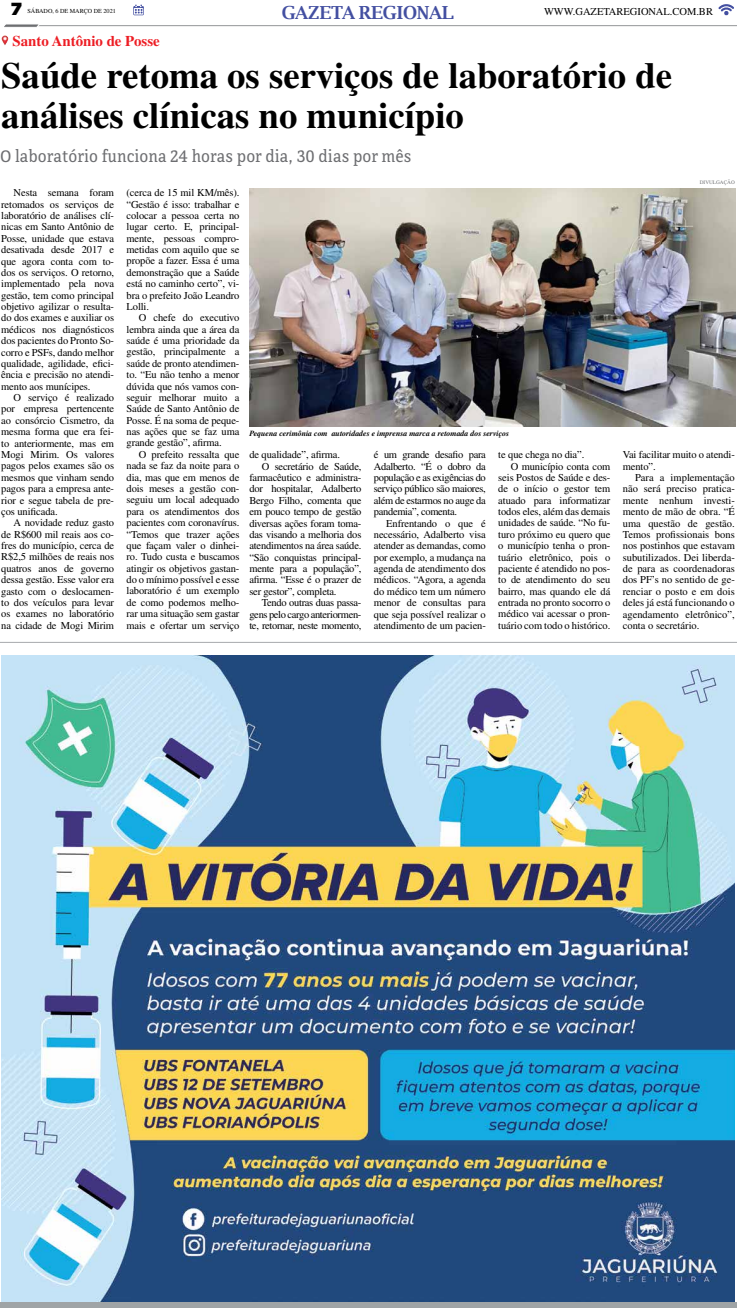
<style>
.page{position:relative;width:737px;height:1308px;background:#fff}
.page>*{position:absolute;margin:0;border:0;box-sizing:border-box;transform-origin:0 0}
.t1{font:700 36.75px/40.2px "Times";color:#000}
.t2{font:700 18.03px "Luxi Serif";letter-spacing:-.02em;color:#434fa1}
.t3{font:17.5px "Directa Serif";color:#6d6e71}
.t4{font:900 17.5px "Gotham";color:#000}
.t5{font:700 14.88px "Times";color:#ed1d24}
.t6{font:10.5px/11.4px "Times";letter-spacing:-.01em;color:#000;text-align:justify}
.t7{font:10.5px "Times";letter-spacing:-.03em;color:#000}
.t8{font:italic 700 7.88px "Times";color:#000}
.t9{font:6.12px "Times";color:#000}
.t10{font:5.25px "Times";color:#6d6e71}
</style>
<div class="page">
<hr style="left:37px;top:25px;width:700px;height:1px;background:#939598">
<svg style="left:4px;top:24px;width:37px;height:3px"></svg>
<svg style="left:718px;top:4px;width:16px;height:12px"></svg>
<svg style="left:133px;top:5px;width:11px;height:10px"></svg>
<div style="left:0;top:1302px;width:737px;height:5px;background:#9fa4a6"></div>
<img style="left:2px;top:655px;width:732px;height:645px">
<hr style="left:0;top:642px;width:737px;height:1px;background:#a7a9ac">
<img style="left:249px;top:188px;width:487px;height:238px">
<svg style="left:1px;top:35px;width:7px;height:10px"></svg>
<h3 class="t4" style="left:11px;top:-3px;width:12px">7</h3>
<p class="t9" style="left:27px;top:8px;width:90px">SÁBADO, 6 DE MARÇO DE 2021</p>
<h2 class="t2" style="left:282px;top:1px;width:173px">GAZETA REGIONAL</h2>
<p class="t6" style="left:544px;top:6px;width:170px">WWW.GAZETAREGIONAL.COM.BR</p>
<h3 class="t5" style="left:12px;top:32px;width:149px">Santo Antônio de Posse</h3>
<h1 class="t1" style="left:1px;top:54px;width:672px">Saúde retoma os serviços de laboratório de análises clínicas no município</h1>
<h3 class="t3" style="left:0;top:145px;width:413px">O laboratório funciona 24 horas por dia, 30 dias por mês</h3>
<p class="t6" style="left:1px;top:187px;width:114px;text-indent:12px">Nesta semana foram retomados os serviços de laboratório de análises clí&shy;nicas em Santo Antônio de Posse, unidade que estava desativada desde 2017 e que agora conta com to&shy;dos os serviços. O retorno, implementado pela nova gestão, tem como principal objetivo agilizar o resulta&shy;do dos exames e auxiliar os médicos nos diagnósticos dos pacientes do Pronto So&shy;corro e PSFs, dando melhor qualidade, agilidade, efici&shy;ência e precisão no atendi&shy;mento aos munícipes.</p>
<p class="t6" style="left:1px;top:392px;width:114px;text-indent:12px">O serviço é realizado por empresa pertencente ao consórcio Cismetro, da mesma forma que era fei&shy;to anteriormente, mas em Mogi Mirim. Os valores pagos pelos exames são os mesmos que vinham sendo pagos para a empresa ante&shy;rior e segue tabela de pre&shy;ços unificada.</p>
<p class="t6" style="left:1px;top:517px;width:114px;text-indent:12px">A novidade reduz gasto de R$600 mil reais aos co&shy;fres do município, cerca de R$2,5 milhões de reais nos quatros anos de governo dessa gestão. Esse valor era gasto com o deslocamen&shy;to dos veículos para levar os exames no laboratório na cidade de Mogi Mirim</p>
<p class="t6" style="left:126px;top:187px;width:114px">(cerca de 15 mil KM/mês). “Gestão é isso: trabalhar e colocar a pessoa certa no lugar certo. E, principal&shy;mente, pessoas compro&shy;metidas com aquilo que se propõe a fazer. Essa é uma demonstração que a Saúde está no caminho certo”, vi&shy;bra o prefeito João Leandro Lolli.</p>
<p class="t6" style="left:126px;top:312px;width:114px;text-indent:12px">O chefe do executivo lembra ainda que a área da saúde é uma prioridade da gestão, principalmente a saúde de pronto atendimen&shy;to. “Eu não tenho a menor dúvida que nós vamos con&shy;seguir melhorar muito a Saúde de Santo Antônio de Posse. É na soma de peque&shy;nas ações que se faz uma grande gestão”, afirma.</p>
<p class="t6" style="left:126px;top:448px;width:114px;text-indent:12px">O prefeito ressalta que nada se faz da noite para o dia, mas que em menos de dois meses a gestão con&shy;seguiu um local adequado para os atendimentos dos pacientes com coronavírus. “Temos que trazer ações que façam valer o dinhei&shy;ro. Tudo custa e buscamos atingir os objetivos gastan&shy;do o mínimo possível e esse laboratório é um exemplo de como podemos melho&shy;rar uma situação sem gastar mais e ofertar um serviço</p>
<p class="t8" style="left:249px;top:429px;width:261px">Pequena cerimônia com autoridades e imprensa marca a retomada dos serviços</p>
<p class="t6" style="left:498px;top:449px;width:88px">te que chega no dia”.</p>
<p class="t6" style="left:510px;top:460px;width:101px">O município conta com</p>
<p class="t6" style="left:498px;top:471px;width:114px">seis Postos de Saúde e des-</p>
<p class="t6" style="left:498px;top:483px;width:113px">de o início o gestor tem</p>
<p class="t6" style="left:498px;top:494px;width:114px">atuado para informatizar</p>
<p class="t6" style="left:498px;top:505px;width:113px">todos eles, além das demais</p>
<p class="t6" style="left:498px;top:517px;width:114px">unidades de saúde. “No fu-</p>
<p class="t6" style="left:498px;top:528px;width:114px">turo próximo eu quero que</p>
<p class="t6" style="left:498px;top:540px;width:114px">o município tenha o pron-</p>
<p class="t6" style="left:498px;top:551px;width:113px">tuário eletrônico, pois o</p>
<p class="t6" style="left:498px;top:562px;width:113px">paciente é atendido no pos-</p>
<p class="t6" style="left:498px;top:574px;width:114px">to de atendimento do seu</p>
<p class="t6" style="left:498px;top:585px;width:114px">bairro, mas quando ele dá</p>
<p class="t6" style="left:498px;top:596px;width:114px">entrada no pronto socorro o</p>
<p class="t6" style="left:498px;top:608px;width:114px">médico vai acessar o pron-</p>
<p class="t6" style="left:498px;top:619px;width:114px">tuário com todo o histórico.</p>
<p class="t6" style="left:374px;top:449px;width:114px">é um grande desafio para Adalberto. “É o dobro da população e as exigências do serviço público são maiores, além de estarmos no auge da pandemia”, comenta.</p>
<p class="t6" style="left:374px;top:517px;width:114px;text-indent:12px">Enfrentando o que é necessário, Adalberto visa atender as demandas, como por exemplo, a mudança na agenda de atendimento dos médicos. “Agora, a agenda do médico tem um número menor de consultas para que seja possível realizar o atendimento de um pacien-</p>
<p class="t6" style="left:249px;top:449px;width:92px">de qualidade”, afirma.</p>
<p class="t6" style="left:262px;top:460px;width:101px">O secretário de Saúde,</p>
<p class="t6" style="left:249px;top:471px;width:114px">farmacêutico e administra-</p>
<p class="t6" style="left:249px;top:483px;width:114px">dor hospitalar, Adalberto</p>
<p class="t6" style="left:249px;top:494px;width:113px">Bergo Filho, comenta que</p>
<p class="t6" style="left:249px;top:506px;width:114px">em pouco tempo de gestão</p>
<p class="t6" style="left:249px;top:517px;width:113px">diversas ações foram toma-</p>
<p class="t6" style="left:249px;top:528px;width:114px">das visando a melhoria dos</p>
<p class="t6" style="left:249px;top:540px;width:113px">atendimentos na área saúde.</p>
<p class="t6" style="left:249px;top:551px;width:114px">“São conquistas principal-</p>
<p class="t6" style="left:249px;top:562px;width:113px">mente para a população”,</p>
<p class="t6" style="left:249px;top:574px;width:114px">afirma. “Esse é o prazer de</p>
<p class="t6" style="left:249px;top:585px;width:89px">ser gestor”, completa.</p>
<p class="t7" style="left:262px;top:596px;width:101px">Tendo outras duas passa-</p>
<p class="t7" style="left:249px;top:608px;width:114px">gens pelo cargo anteriormen-</p>
<p class="t7" style="left:249px;top:619px;width:114px">te, retornar, neste momento,</p>
<p class="t10" style="left:700px;top:179px;width:36px">DIVULGAÇÃO</p>
<p class="t6" style="left:622px;top:449px;width:114px">Vai facilitar muito o atendi&shy;mento”.</p>
<p class="t6" style="left:622px;top:471px;width:114px;text-indent:12px">Para a implementação não será preciso pratica&shy;mente nenhum investi&shy;mento de mão de obra. “É uma questão de gestão.<br>Temos profissionais bons nos postinhos que estavam subutilizados. Dei liberda&shy;de para as coordenadoras dos PF’s no sentido de ge&shy;renciar o posto e em dois deles já está funcionando o agendamento eletrônico”, conta o secretário.</p>
</div>
